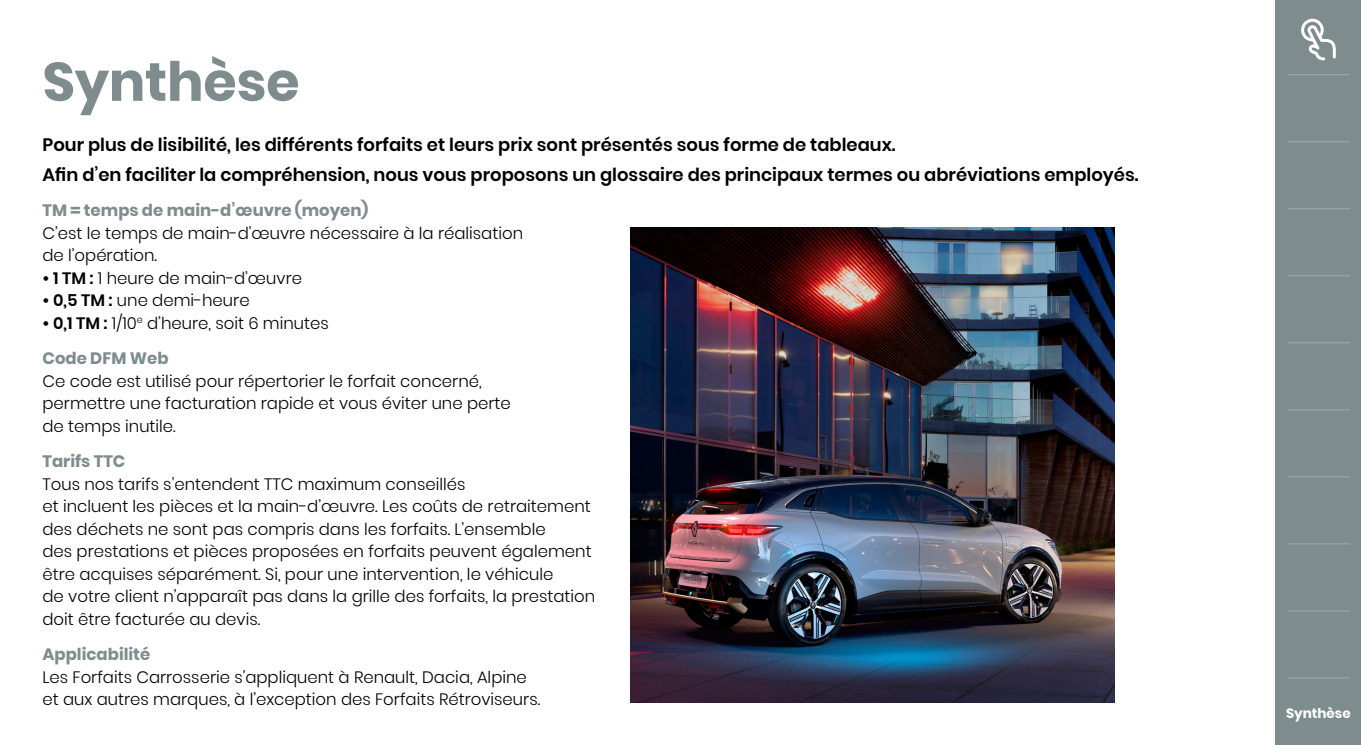
<style>
.page{position:relative;width:1361px;height:745px;background:#fff}
.page>*{position:absolute;margin:0;border:0;box-sizing:border-box;transform-origin:0 0}
.t1{font:700 54px "Poppins";letter-spacing:-.005em;color:#7f8c8e}
.t2{font:600 18px/29.7px "Poppins";color:#000}
.t3{font:300 16.5px/22.5px "Poppins";color:#000}
.t4{font:700 16.5px "Poppins";color:#7f8c8e}
.t5{font:700 13.5px "Poppins";color:#fff}
.s1{font-weight:600}
.s2{font-weight:700;color:#7f8c8e}
</style>
<div class="page">
<div style="left:1276px;top:0;width:85px;height:744px;background:#7f8c8e"></div>
<svg style="left:1301px;top:19px;width:35px;height:41px"></svg>
<img style="left:630px;top:227px;width:484px;height:475px">
<hr style="left:1287px;top:74px;width:63px;height:1px;background:#a0aaab">
<hr style="left:1287px;top:141px;width:63px;height:1px;background:#a0aaab">
<hr style="left:1287px;top:208px;width:63px;height:1px;background:#a0aaab">
<hr style="left:1287px;top:275px;width:63px;height:1px;background:#a0aaab">
<hr style="left:1287px;top:342px;width:63px;height:1px;background:#a0aaab">
<hr style="left:1287px;top:409px;width:63px;height:1px;background:#a0aaab">
<hr style="left:1287px;top:476px;width:63px;height:1px;background:#a0aaab">
<hr style="left:1287px;top:543px;width:63px;height:1px;background:#a0aaab">
<hr style="left:1287px;top:610px;width:63px;height:1px;background:#a0aaab">
<hr style="left:1287px;top:677px;width:63px;height:1px;background:#a0aaab">
<h1 class="t1" style="left:43px;top:50px;width:258px">Synthèse</h1>
<p class="t2" style="left:43px;top:130px;width:1097px">Pour plus de lisibilité, les différents forfaits et leurs prix sont présentés sous forme de tableaux.<br>Afin d’en faciliter la compréhension, nous vous proposons un glossaire des principaux termes ou abréviations employés.</p>
<p class="t4" style="left:43px;top:201px;width:327px">TM = temps de main-d’œuvre (moyen)</p>
<p class="t3" style="left:43px;top:222px;width:482px">C’est le temps de main-d’œuvre nécessaire à la réalisation de l’opération.</p>
<p class="t3" style="left:43px;top:267px;width:261px"><span class="s1">• 1 TM :</span> 1 heure de main-d’œuvre</p>
<p class="t3" style="left:43px;top:289px;width:209px"><span class="s1">• 0,5 TM :</span> une demi-heure</p>
<p class="t3" style="left:43px;top:305px;width:288px;line-height:35.2px"><span class="s1">• 0,1 TM :</span> 1/10<sup>e</sup> d’heure, soit 6 minutes<br><span class="s2">Code DFM Web</span></p>
<p class="t3" style="left:43px;top:369px;width:470px">Ce code est utilisé pour répertorier le forfait concerné, permettre une facturation rapide et vous éviter une perte de temps inutile.</p>
<p class="t4" style="left:43px;top:451px;width:84px">Tarifs TTC</p>
<p class="t3" style="left:43px;top:472px;width:554px">Tous nos tarifs s’entendent TTC maximum conseillés<br>et incluent les pièces et la main-d’œuvre. Les coûts de retraitement des déchets ne sont pas compris dans les forfaits. L’ensemble<br>des prestations et pièces proposées en forfaits peuvent également être acquises séparément. Si, pour une intervention, le véhicule<br>de votre client n’apparaît pas dans la grille des forfaits, la prestation doit être facturée au devis.</p>
<p class="t4" style="left:43px;top:644px;width:109px">Applicabilité</p>
<p class="t3" style="left:43px;top:665px;width:499px">Les Forfaits Carrosserie s’appliquent à Renault, Dacia, Alpine et aux autres marques, à l’exception des Forfaits Rétroviseurs.</p>
<p class="t5" style="left:1286px;top:705px;width:66px">Synthèse</p>
</div>
